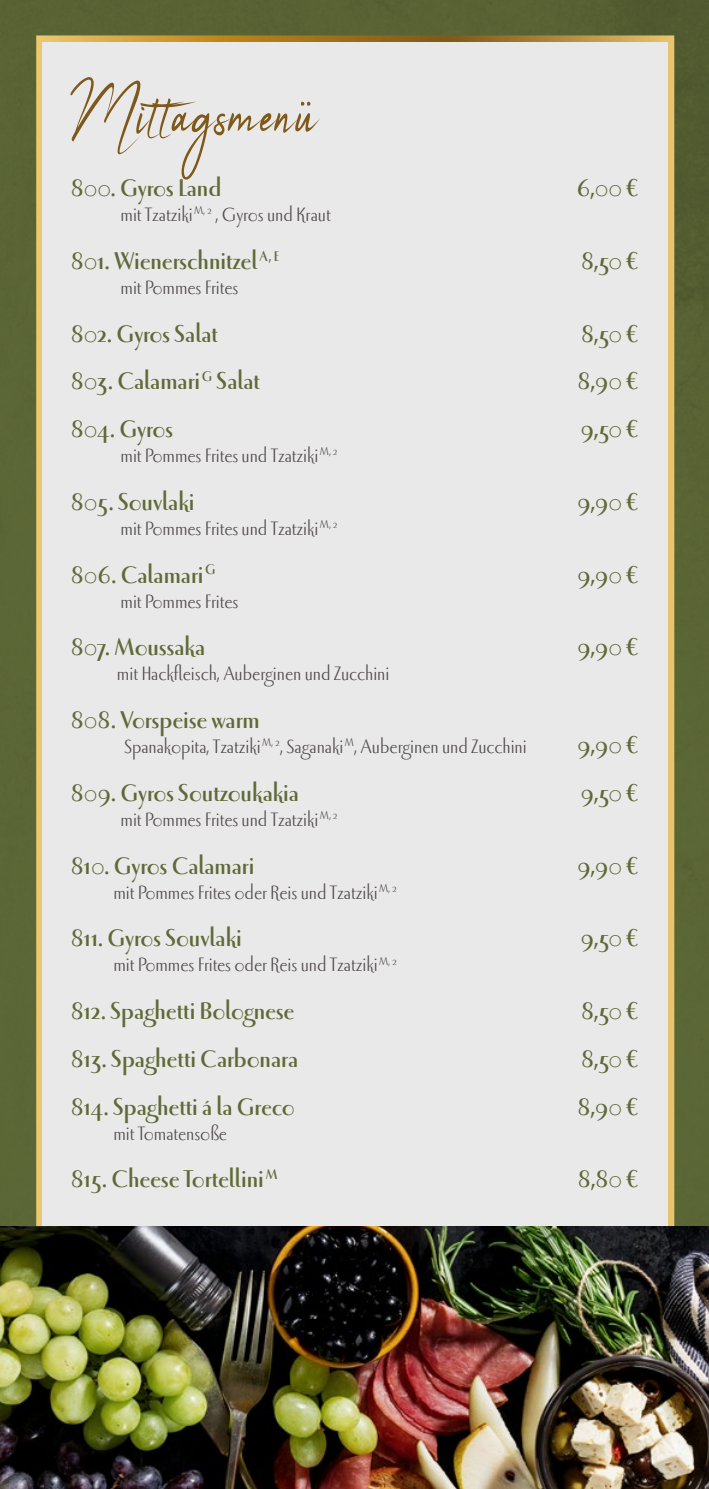
<style>
.page{position:relative;width:709px;height:1489px;background:#fff}
.page>*{position:absolute;margin:0;border:0;box-sizing:border-box;transform-origin:0 0}
.t1{font:87.5px "Apalu";color:#7e591a;scale:.78 1}
.t2{font:700 25px "Luna ITC";color:#5f6a38}
.t3{font:20px "Luna ITC";color:#504b4c}
</style>
<div class="page">
<img style="left:0;top:0;width:709px;height:1226px">
<div style="left:36px;top:35px;width:638px;height:1418px;background:#eae9e9;border:12px solid #fff"></div>
<img style="left:0;top:1226px;width:709px;height:262px">
<h1 class="t1" style="left:71px;top:60px;width:320px">Mittagsmenü</h1>
<p class="t2" style="left:71px;top:174px;width:152px">800. Gyros Land</p>
<p class="t2" style="left:577px;top:174px;width:63px">6,00 €</p>
<p class="t3" style="left:120px;top:204px;width:212px">mit Tzatziki<sup>M,</sup> <sup>2</sup> , Gyros und Kraut</p>
<p class="t2" style="left:71px;top:247px;width:210px">801. Wienerschnitzel <sup>A,</sup> <sup>E</sup></p>
<p class="t2" style="left:581px;top:247px;width:59px">8,50 €</p>
<p class="t3" style="left:120px;top:276px;width:119px">mit Pommes Frites</p>
<p class="t2" style="left:71px;top:320px;width:148px">802. Gyros Salat</p>
<p class="t2" style="left:581px;top:320px;width:59px">8,50 €</p>
<p class="t2" style="left:71px;top:368px;width:190px">803. Calamari<sup>G</sup> Salat</p>
<p class="t2" style="left:577px;top:367px;width:62px">8,90 €</p>
<p class="t2" style="left:71px;top:415px;width:104px">804. Gyros</p>
<p class="t2" style="left:581px;top:415px;width:59px">9,50 €</p>
<p class="t3" style="left:120px;top:444px;width:219px">mit Pommes Frites und Tzatziki<sup>M,</sup> <sup>2</sup></p>
<p class="t2" style="left:71px;top:488px;width:125px">805. Souvlaki</p>
<p class="t2" style="left:577px;top:488px;width:62px">9,90 €</p>
<p class="t3" style="left:120px;top:517px;width:219px">mit Pommes Frites und Tzatziki<sup>M,</sup> <sup>2</sup></p>
<p class="t2" style="left:71px;top:561px;width:146px">806. Calamari<sup>G</sup></p>
<p class="t2" style="left:577px;top:561px;width:62px">9,90 €</p>
<p class="t3" style="left:120px;top:590px;width:119px">mit Pommes Frites</p>
<p class="t2" style="left:71px;top:633px;width:136px">807. Moussaka</p>
<p class="t2" style="left:577px;top:633px;width:62px">9,90 €</p>
<p class="t3" style="left:117px;top:663px;width:274px">mit Hackfleisch, Auberginen und Zucchini</p>
<p class="t2" style="left:71px;top:706px;width:190px">808. Vorspeise warm</p>
<p class="t3" style="left:124px;top:735px;width:404px">Spanakopita, Tzatziki<sup>M,</sup> <sup>2</sup>, Saganaki<sup>M</sup>, Auberginen und Zucchini</p>
<p class="t2" style="left:577px;top:731px;width:62px">9,90 €</p>
<p class="t2" style="left:71px;top:779px;width:230px">809. Gyros Soutzoukakia</p>
<p class="t2" style="left:581px;top:779px;width:59px">9,50 €</p>
<p class="t3" style="left:120px;top:808px;width:219px">mit Pommes Frites und Tzatziki<sup>M,</sup> <sup>2</sup></p>
<p class="t2" style="left:71px;top:852px;width:185px">810. Gyros Calamari</p>
<p class="t2" style="left:577px;top:852px;width:62px">9,90 €</p>
<p class="t3" style="left:113px;top:881px;width:285px">mit Pommes Frites oder Reis und Tzatziki<sup>M,</sup> <sup>2</sup></p>
<p class="t2" style="left:71px;top:924px;width:172px">811. Gyros Souvlaki</p>
<p class="t2" style="left:581px;top:924px;width:59px">9,50 €</p>
<p class="t3" style="left:113px;top:953px;width:285px">mit Pommes Frites oder Reis und Tzatziki<sup>M,</sup> <sup>2</sup></p>
<p class="t2" style="left:71px;top:997px;width:225px">812. Spaghetti Bolognese</p>
<p class="t2" style="left:581px;top:997px;width:59px">8,50 €</p>
<p class="t2" style="left:71px;top:1045px;width:229px">813. Spaghetti Carbonara</p>
<p class="t2" style="left:581px;top:1045px;width:59px">8,50 €</p>
<p class="t2" style="left:71px;top:1092px;width:225px">814. Spaghetti á la Greco</p>
<p class="t2" style="left:577px;top:1092px;width:62px">8,90 €</p>
<p class="t3" style="left:113px;top:1122px;width:115px">mit Tomatensoße</p>
<p class="t2" style="left:71px;top:1165px;width:208px">815. Cheese Tortellini<sup>M</sup></p>
<p class="t2" style="left:578px;top:1165px;width:62px">8,80 €</p>
</div>
